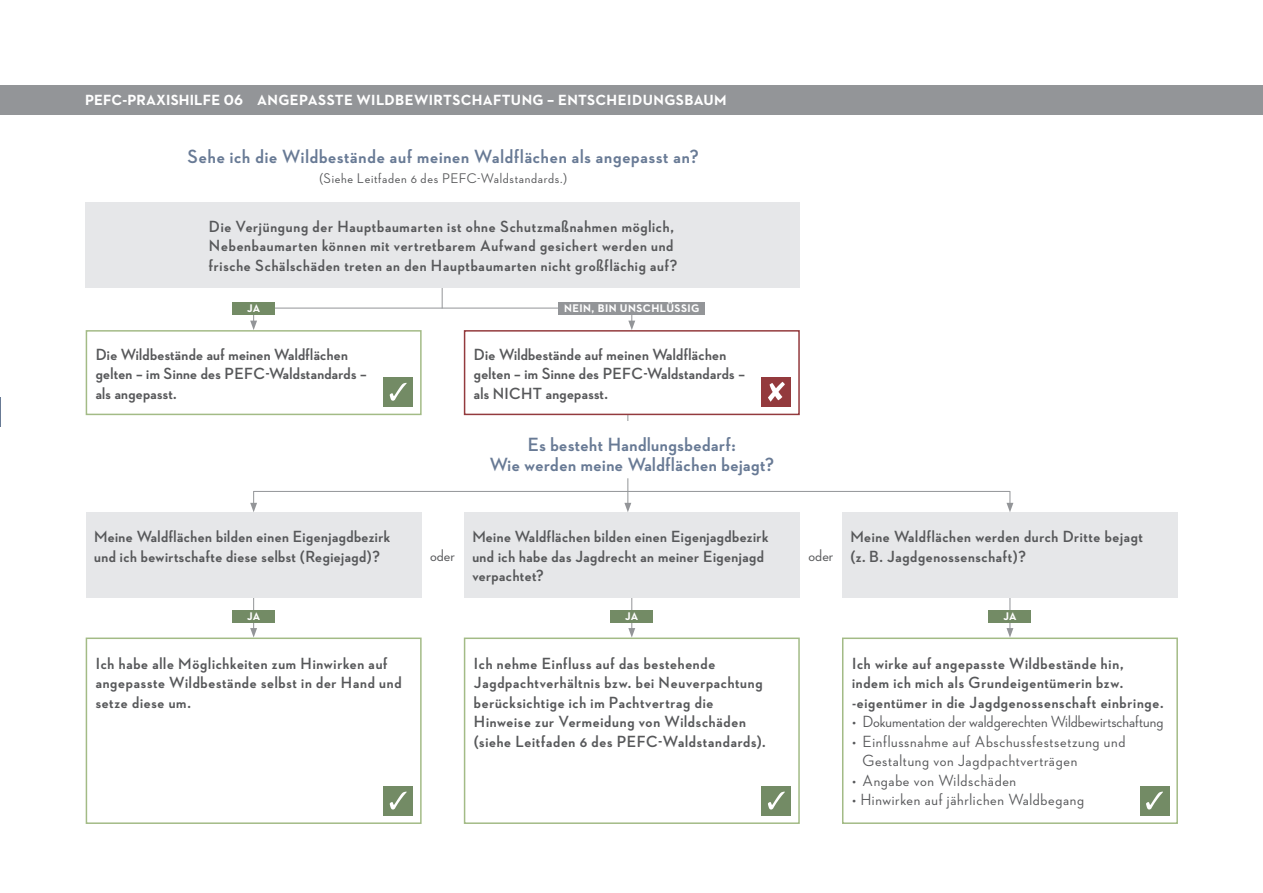
<style>
.page{position:relative;width:1263px;height:893px;background:#fff}
.page>*{position:absolute;margin:0;border:0;box-sizing:border-box;transform-origin:0 0}
.t1{font:700 19.5px/19.5px "Neutraface 2 Display";letter-spacing:.03em;color:#687a95;text-align:center}
.t2{font:700 16.5px/19.5px "Neutraface 2 Display";letter-spacing:.04em;color:#57585a}
.t3{font:700 16.5px/19.5px "Neutraface 2 Display";letter-spacing:.02em;color:#57585a}
.t4{font:500 16.5px/19.5px "Neutraface 2 Display";letter-spacing:.04em;color:#57585a}
.t5{font:500 16.5px "Neutraface 2 Display";color:#57585a}
.t6{font:700 15px "Neutraface 2 Text";letter-spacing:.02em;color:#fff}
.t7{font:500 14.25px "Neutraface 2 Display";letter-spacing:.045em;color:#57585a}
.t8{font:700 11.25px "Neutraface 2 Text";letter-spacing:.04em;color:#fff}
</style>
<div class="page">
<svg style="left:442px;top:288px;width:1px;height:20px"></svg>
<hr style="left:1009px;top:595px;width:1px;height:35px;background:#939598">
<svg style="left:1006px;top:628px;width:7px;height:9px"></svg>
<hr style="left:631px;top:595px;width:1px;height:35px;background:#939598">
<svg style="left:628px;top:628px;width:7px;height:9px"></svg>
<hr style="left:253px;top:595px;width:1px;height:35px;background:#939598">
<svg style="left:250px;top:628px;width:7px;height:9px"></svg>
<div style="left:0;top:85px;width:1263px;height:30px;background:#939598"></div>
<div style="left:86px;top:330px;width:336px;height:85px;border:2px solid #a3bb86"></div>
<div style="left:464px;top:330px;width:336px;height:85px;border:2px solid #933a3d"></div>
<div style="left:86px;top:203px;width:714px;height:85px;background:#e6e7e9"></div>
<hr style="left:254px;top:308px;width:378px;height:1px;background:#939598">
<svg style="left:628px;top:314px;width:7px;height:16px"></svg>
<div style="left:842px;top:512px;width:336px;height:85px;background:#e6e7e9"></div>
<div style="left:842px;top:637px;width:336px;height:187px;border:2px solid #a3bb86"></div>
<div style="left:86px;top:512px;width:336px;height:85px;background:#e6e7e9"></div>
<div style="left:464px;top:512px;width:336px;height:85px;background:#e6e7e9"></div>
<div style="left:86px;top:637px;width:336px;height:187px;border:2px solid #a3bb86"></div>
<div style="left:464px;top:637px;width:336px;height:187px;border:2px solid #a3bb86"></div>
<svg style="left:250px;top:491px;width:7px;height:21px"></svg>
<svg style="left:1006px;top:491px;width:7px;height:21px"></svg>
<svg style="left:624px;top:478px;width:7px;height:34px"></svg>
<hr style="left:254px;top:491px;width:756px;height:1px;background:#939598">
<div style="left:383px;top:377px;width:30px;height:30px;background:#738b65"></div>
<svg style="left:390px;top:383px;width:17px;height:18px"></svg>
<div style="left:761px;top:377px;width:30px;height:30px;background:#933a3d"></div>
<svg style="left:768px;top:382px;width:17px;height:20px"></svg>
<div style="left:383px;top:786px;width:30px;height:29px;background:#738b65"></div>
<svg style="left:390px;top:792px;width:17px;height:17px"></svg>
<div style="left:761px;top:786px;width:30px;height:29px;background:#738b65"></div>
<svg style="left:768px;top:792px;width:17px;height:17px"></svg>
<div style="left:1140px;top:786px;width:29px;height:29px;background:#738b65"></div>
<svg style="left:1146px;top:792px;width:17px;height:17px"></svg>
<hr style="left:0;top:397px;width:1px;height:30px;background:#687a95">
<svg style="left:250px;top:315px;width:7px;height:15px"></svg>
<div style="left:232px;top:302px;width:43px;height:13px;background:#738b65"></div>
<div style="left:558px;top:302px;width:147px;height:12px;background:#939598"></div>
<div style="left:232px;top:610px;width:43px;height:13px;background:#738b65"></div>
<div style="left:610px;top:610px;width:43px;height:13px;background:#738b65"></div>
<div style="left:989px;top:610px;width:42px;height:13px;background:#738b65"></div>
<p class="t6" style="left:85px;top:90px;width:643px">PEFC-PRAXISHILFE 06 ANGEPASSTE WILDBEWIRTSCHAFTUNG – ENTSCHEIDUNGSBAUM</p>
<p class="t1" style="left:188px;top:147px;width:513px">Sehe ich die Wildbestände auf meinen Waldflächen als angepasst an?</p>
<p class="t7" style="left:319px;top:170px;width:249px">(Siehe Leitfaden 6 des PEFC-Waldstandards.)</p>
<p class="t2" style="left:209px;top:217px;width:470px">Die Verjüngung der Hauptbaumarten ist ohne Schutzmaßnahmen möglich,<br>Nebenbaumarten können mit vertretbarem Aufwand gesichert werden und frische Schälschäden treten an den Hauptbaumarten nicht großflächig auf?</p>
<p class="t8" style="left:247px;top:301px;width:15px">JA</p>
<p class="t8" style="left:564px;top:301px;width:137px">NEIN, BIN UNSCHLÜSSIG</p>
<p class="t3" style="left:96px;top:344px;width:273px">Die Wildbestände auf meinen Waldflächen gelten – im Sinne des PEFC-Waldstandards – als angepasst.</p>
<p class="t3" style="left:474px;top:344px;width:273px">Die Wildbestände auf meinen Waldflächen gelten – im Sinne des PEFC-Waldstandards – als NICHT angepasst.</p>
<p class="t1" style="left:490px;top:435px;width:286px">Es besteht Handlungsbedarf:<br>Wie werden meine Waldflächen bejagt?</p>
<p class="t2" style="left:94px;top:527px;width:298px">Meine Waldflächen bilden einen Eigenjagdbezirk und ich bewirtschafte diese selbst (Regiejagd)?</p>
<p class="t2" style="left:472px;top:527px;width:298px">Meine Waldflächen bilden einen Eigenjagdbezirk und ich habe das Jagdrecht an meiner Eigenjagd verpachtet?</p>
<p class="t4" style="left:430px;top:546px;width:26px">oder</p>
<p class="t4" style="left:809px;top:546px;width:26px">oder</p>
<p class="t2" style="left:850px;top:527px;width:294px">Meine Waldflächen werden durch Dritte bejagt (z. B. Jagdgenossenschaft)?</p>
<p class="t8" style="left:247px;top:609px;width:15px">JA</p>
<p class="t8" style="left:625px;top:609px;width:15px">JA</p>
<p class="t8" style="left:1003px;top:609px;width:15px">JA</p>
<p class="t2" style="left:96px;top:654px;width:307px">Ich habe alle Möglichkeiten zum Hinwirken auf angepasste Wildbestände selbst in der Hand und setze diese um.</p>
<p class="t2" style="left:474px;top:654px;width:293px">Ich nehme Einfluss auf das bestehende Jagdpachtverhältnis bzw. bei Neuverpachtung berücksichtige ich im Pachtvertrag die Hinweise zur Vermeidung von Wildschäden (siehe Leitfaden 6 des PEFC-Waldstandards).</p>
<p class="t2" style="left:852px;top:654px;width:313px">Ich wirke auf angepasste Wildbestände hin, indem ich mich als Grundeigentümerin bzw. -eigentümer in die Jagdgenossenschaft einbringe.</p>
<p class="t5" style="left:852px;top:713px;width:313px">• Dokumentation der waldgerechten Wildbewirtschaftung</p>
<p class="t4" style="left:863px;top:732px;width:264px;text-indent:-11px">• Einflussnahme auf Abschussfestsetzung und<br>Gestaltung von Jagdpachtverträgen</p>
<p class="t4" style="left:852px;top:771px;width:166px">• Angabe von Wildschäden</p>
<p class="t4" style="left:852px;top:790px;width:234px">• Hinwirken auf jährlichen Waldbegang</p>
</div>
